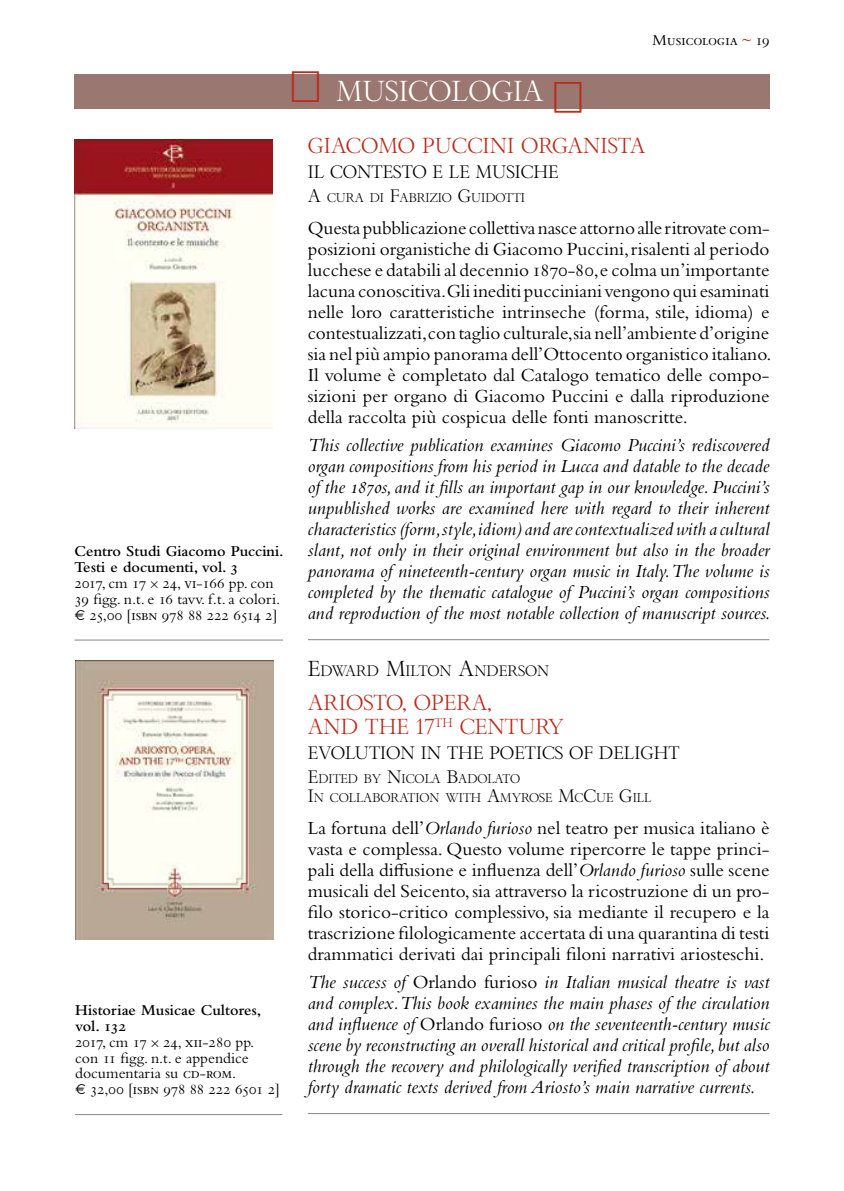
<style>
.page{position:relative;width:844px;height:1191px;background:#fff}
.page>*{position:absolute;margin:0;border:0;box-sizing:border-box;transform-origin:0 0}
.t1{font:38.5px "Fleurons";color:#ba2c1b}
.t2{font:28px "Bembo Titling MT Std";color:#fff}
.t3{font:21px/23.6px "Bembo Titling MT Std";color:#ba2c1b}
.t4{font:19.25px/21px "Bembo Std";color:#000;text-align:justify}
.t5{font:italic 19.25px/21px "Bembo Std";color:#000;text-align:justify}
.t6{font:17.5px "Bembo Titling MT Std";color:#000}
.t7{font:15.75px/15.8px "Bembo Std";letter-spacing:-.02em;color:#000}
.t8{font:15.75px/15.8px "Bembo Std";color:#000}
.t9{font:14.7px "Bembo Titling MT Std";color:#000}
.t10{font:12.25px/19.4px "Bembo Titling MT Std";color:#000}
.s1{color:#ba2c1b}
.s2{font-weight:600}
.s3{font-family:"Bembo Cost"}
.s4{font-size:17.5px}
.s5{font-size:21px}
.s6{font-style:italic}
.s7{font-style:normal}
</style>
<div class="page">
<hr style="left:308px;top:639px;width:461px;height:1px;background:#87888a">
<hr style="left:308px;top:1113px;width:461px;height:1px;background:#87888a">
<img style="left:74px;top:140px;width:198px;height:288px">
<hr style="left:74px;top:639px;width:209px;height:1px;background:#87888a">
<img style="left:75px;top:660px;width:198px;height:279px">
<hr style="left:75px;top:1114px;width:207px;height:1px;background:#87888a">
<div style="left:74px;top:74px;width:695px;height:35px;background:#9a7771"></div>
<h1 class="t1" style="left:290px;top:66px;width:32px">)</h1>
<h2 class="t2" style="left:336px;top:74px;width:209px">MUSICOLOGIA</h2>
<h1 class="t1" style="left:583px;top:118px;width:32px;rotate:-180deg">)</h1>
<p class="t7" style="left:652px;top:32px;width:119px">Musicologia <span class="s1">~</span> 19</p>
<p class="t7" style="left:74px;top:543px;width:211px"><span class="s2">Centro Studi Giacomo Puccini.<br>Testi e documenti, vol. 3<br></span>2017, cm 17 <span class="s3">¥</span> 24, vi-166 pp. con<br>39 figg. n.t. e 16 tavv. f.t. a colori. <span class="s3">√</span> 25,00 [isbn 978 88 222 6514 2]</p>
<p class="t8" style="left:75px;top:1002px;width:206px"><span class="s2">Historiae Musicae Cultores, vol. 132<br></span>2017, cm 17 <span class="s3">¥</span> 24, xii-280 pp. con 11 figg. n.t. e appendice documentaria su cd-rom.<br><span class="s3">√</span> 32,00 [isbn 978 88 222 6501 2]</p>
<p class="t3" style="left:308px;top:134px;width:339px">GIACOMO PUCCINI ORGANISTA</p>
<p class="t6" style="left:308px;top:161px;width:252px">IL CONTESTO E LE MUSICHE</p>
<p class="t10" style="left:308px;top:188px;width:218px"><span class="s4">A</span> CURA DI <span class="s4">F</span>ABRIZIO <span class="s4">G</span>UIDOTTI</p>
<p class="t4" style="left:308px;top:217px;width:465px">Questa pubblicazione collettiva nasce attorno alle ritrovate com&shy;posizioni organistiche di Giacomo Puccini, risalenti al periodo lucchese e databili al decennio 1870-80,e colma un’importante lacuna conoscitiva.Gli inediti pucciniani vengono qui esaminati nelle loro caratteristiche intrinseche (forma, stile, idioma) e contestualizzati,con taglio culturale,sia nell’ambiente d’origine sia nel più ampio panorama dell’Ottocento organistico italiano.<br>Il volume è completato dal Catalogo tematico delle compo&shy;sizioni per organo di Giacomo Puccini e dalla riproduzione della raccolta più cospicua delle fonti manoscritte.</p>
<p class="t5" style="left:308px;top:434px;width:464px">This collective publication examines Giacomo Puccini’s rediscovered organ compositions from his period in Lucca and datable to the decade of the 1870s, and it fills an important gap in our knowledge. Puccini’s unpublished works are examined here with regard to their inherent characteristics (form, style, idiom) and are contextualized with a cultural slant, not only in their original environment but also in the broader panorama of nineteenth-century organ music in Italy. The volume is completed by the thematic catalogue of Puccini’s organ compositions and reproduction of the most notable collection of manuscript sources.</p>
<p class="t9" style="left:308px;top:662px;width:243px"><span class="s5">E</span>DWARD <span class="s5">M</span>ILTON <span class="s5">A</span>NDERSON</p>
<p class="t3" style="left:308px;top:690px;width:258px">ARIOSTO, OPERA,<br>AND THE 17<sup>TH</sup> CENTURY</p>
<p class="t6" style="left:308px;top:742px;width:373px">EVOLUTION IN THE POETICS OF DELIGHT</p>
<p class="t10" style="left:308px;top:769px;width:345px"><span class="s4">E</span>DITED BY <span class="s4">N</span>ICOLA <span class="s4">B</span>ADOLATO<br><span class="s4">I</span>N COLLABORATION WITH <span class="s4">A</span>MYROSE <span class="s4">M</span>C<span class="s4">C</span>UE <span class="s4">G</span>ILL</p>
<p class="t4" style="left:308px;top:817px;width:463px">La fortuna dell’<span class="s6">Orlando furioso</span> nel teatro per musica italiano è vasta e complessa. Questo volume ripercorre le tappe princi&shy;pali della diffusione e influenza dell’<span class="s6">Orlando furioso</span> sulle scene musicali del Seicento, sia attraverso la ricostruzione di un pro&shy;filo storico-critico complessivo, sia mediante il recupero e la trascrizione filologicamente accertata di una quarantina di testi drammatici derivati dai principali filoni narrativi ariosteschi.</p>
<p class="t5" style="left:308px;top:971px;width:463px">The success of <span class="s7">Orlando furioso</span> in Italian musical theatre is vast and complex. This book examines the main phases of the circulation and influence of <span class="s7">Orlando furioso</span> on the seventeenth-century music scene by reconstructing an overall historical and critical profile, but also through the recovery and philologically verified transcription of about forty dramatic texts derived from Ariosto’s main narrative currents.</p>
</div>
